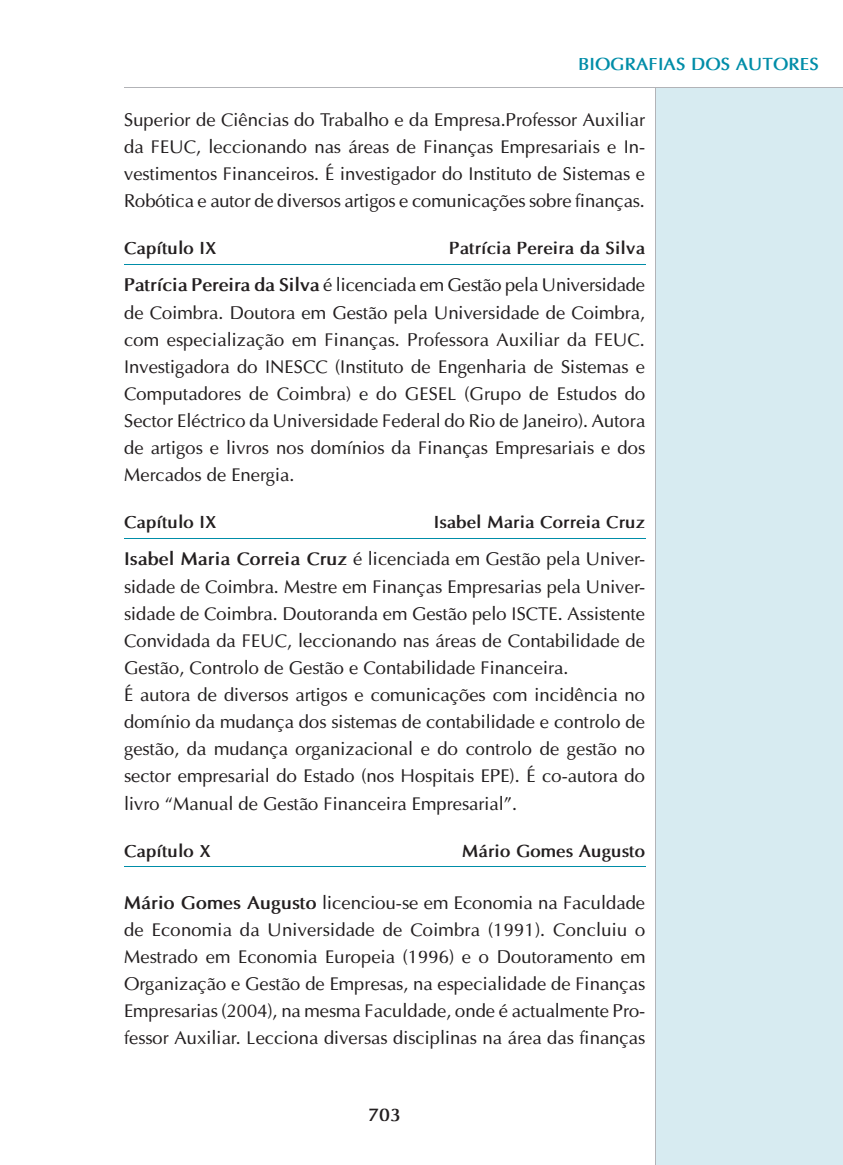
<style>
.page{position:relative;width:843px;height:1165px;background:#fff}
.page>*{position:absolute;margin:0;border:0;box-sizing:border-box;transform-origin:0 0}
.t1{font:18.38px/27.1px "Optima";color:#231f20;text-align:justify}
.t2{font:700 18.38px "Optima";color:#231f20}
.t3{font:700 17.5px "Optima";color:#231f20}
.t4{font:700 17.5px "Optima";color:#008da8}
.s1{font-weight:700}
</style>
<div class="page">
<div style="left:655px;top:87px;width:188px;height:1077px;background:#d7ebf1"></div>
<hr style="left:655px;top:87px;width:1px;height:1077px;background:#b2b3b7">
<hr style="left:124px;top:87px;width:719px;height:1px;background:#b2b3b7">
<hr style="left:124px;top:264px;width:521px;height:1px;background:#008da8">
<hr style="left:124px;top:538px;width:521px;height:1px;background:#008da8">
<hr style="left:124px;top:866px;width:521px;height:1px;background:#008da8">
<p class="t4" style="left:578px;top:53px;width:242px">BIOGRAFIAS DOS AUTORES</p>
<p class="t1" style="left:124px;top:106px;width:522px">Superior de Ciências do Trabalho e da Empresa.Professor Auxiliar da FEUC, leccionando nas áreas de Finanças Empresariais e In&shy;vestimentos Financeiros. É investigador do Instituto de Sistemas e Robótica e autor de diversos artigos e comunicações sobre finanças.</p>
<p class="t3" style="left:124px;top:238px;width:94px">Capítulo IX</p>
<p class="t3" style="left:449px;top:238px;width:197px">Patrícia Pereira da Silva</p>
<p class="t1" style="left:124px;top:271px;width:523px"><span class="s1">Patrícia Pereira da Silva</span> é licenciada em Gestão pela Universidade de Coimbra. Doutora em Gestão pela Universidade de Coimbra, com especialização em Finanças. Professora Auxiliar da FEUC.<br>Investigadora do INESCC (Instituto de Engenharia de Sistemas e Computadores de Coimbra) e do GESEL (Grupo de Estudos do Sector Eléctrico da Universidade Federal do Rio de Janeiro). Autora de artigos e livros nos domínios da Finanças Empresariais e dos Mercados de Energia.</p>
<p class="t3" style="left:124px;top:511px;width:94px">Capítulo IX</p>
<p class="t3" style="left:434px;top:511px;width:213px">Isabel Maria Correia Cruz</p>
<p class="t1" style="left:124px;top:545px;width:522px;text-align:left"><span class="s1">Isabel Maria Correia Cruz</span> é licenciada em Gestão pela Univer&shy;sidade de Coimbra. Mestre em Finanças Empresarias pela Univer&shy;sidade de Coimbra. Doutoranda em Gestão pelo ISCTE. Assistente Convidada da FEUC, leccionando nas áreas de Contabilidade de Gestão, Controlo de Gestão e Contabilidade Financeira.<br>É autora de diversos artigos e comunicações com incidência no domínio da mudança dos sistemas de contabilidade e controlo de gestão, da mudança organizacional e do controlo de gestão no sector empresarial do Estado (nos Hospitais EPE). É co-autora do livro “Manual de Gestão Financeira Empresarial”.</p>
<p class="t3" style="left:124px;top:840px;width:88px">Capítulo X</p>
<p class="t3" style="left:462px;top:840px;width:184px">Mário Gomes Augusto</p>
<p class="t1" style="left:124px;top:888px;width:523px"><span class="s1">Mário Gomes Augusto</span> licenciou-se em Economia na Faculdade de Economia da Universidade de Coimbra (1991). Concluiu o Mestrado em Economia Europeia (1996) e o Doutoramento em Organização e Gestão de Empresas, na especialidade de Finanças Empresarias (2004), na mesma Faculdade, onde é actualmente Pro&shy;fessor Auxiliar. Lecciona diversas disciplinas na área das finanças</p>
<p class="t2" style="left:368px;top:1103px;width:35px">703</p>
</div>
